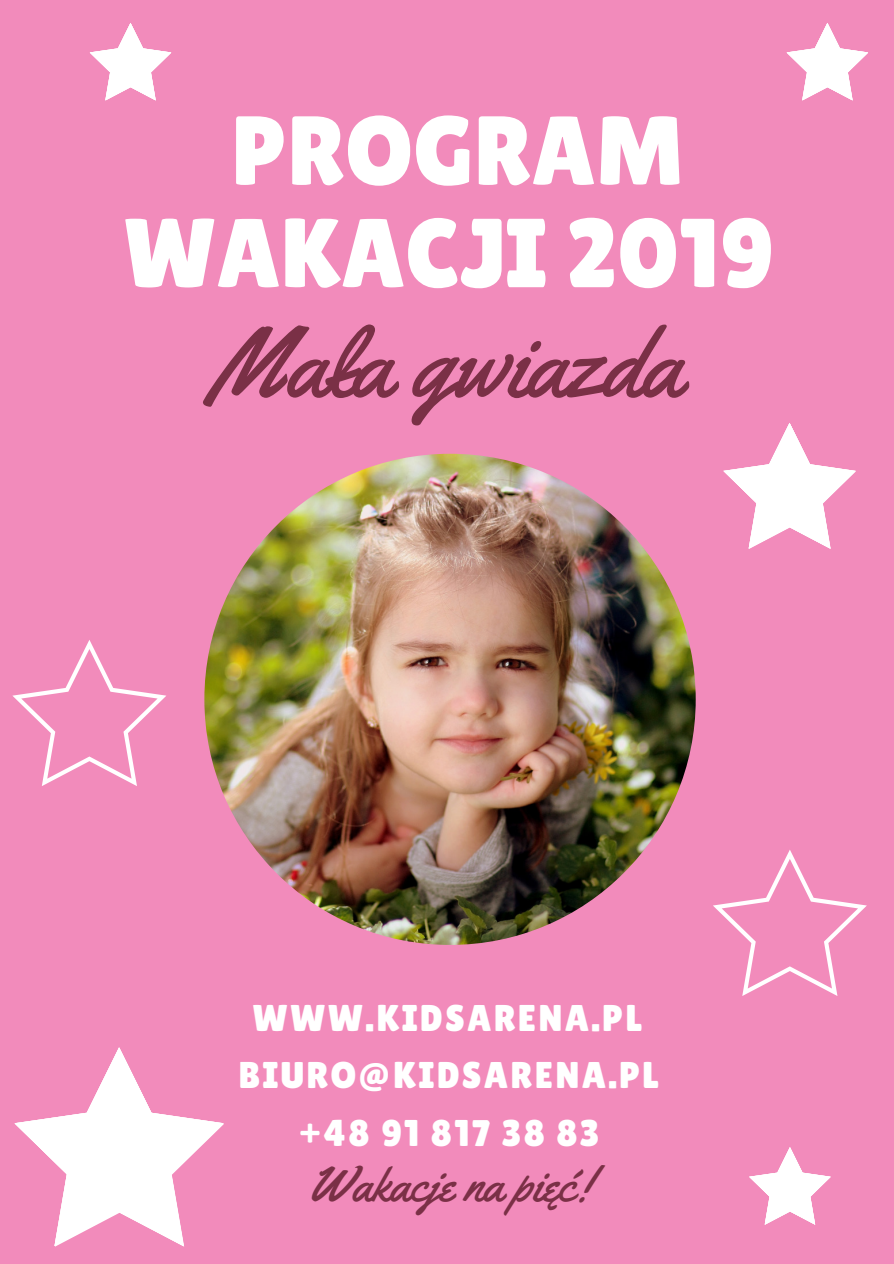
<style>
.page{position:relative;width:894px;height:1264px;background:#fff}
.page>*{position:absolute;margin:0;border:0;box-sizing:border-box;transform-origin:0 0}
.t1{font:97.8px/102.4px "Lilita One";color:#fff;text-align:center}
.t2{font:97.8px "Yellowtail";color:#7a3046}
.t3{font:48.9px "Yellowtail";color:#7a3046}
.t4{font:37.2px "Lilita One";letter-spacing:.06em;color:#fff}
</style>
<div class="page">
<div style="left:0;top:0;width:893px;height:1263px;background:#f28bbb"></div>
<img style="left:204px;top:454px;width:491px;height:490px;border-radius:50%">
<svg style="left:12px;top:640px;width:154px;height:146px"></svg>
<svg style="left:15px;top:1047px;width:209px;height:199px"></svg>
<svg style="left:786px;top:23px;width:82px;height:78px"></svg>
<svg style="left:90px;top:23px;width:81px;height:78px"></svg>
<svg style="left:723px;top:423px;width:132px;height:126px"></svg>
<svg style="left:713px;top:850px;width:153px;height:146px"></svg>
<svg style="left:749px;top:1147px;width:81px;height:77px"></svg>
<h1 class="t1" style="left:123px;top:99px;width:652px">PROGRAM<br>WAKACJI 2019</h1>
<h1 class="t2" style="left:211px;top:301px;width:472px">Mała gwiazda</h1>
<p class="t4" style="left:252px;top:996px;width:391px">WWW.KIDSARENA.PL</p>
<p class="t4" style="left:238px;top:1053px;width:422px">BIURO@KIDSARENA.PL</p>
<p class="t4" style="left:299px;top:1111px;width:302px">+48 91 817 38 83</p>
<h2 class="t3" style="left:308px;top:1153px;width:285px">Wakacje na pięć!</h2>
</div>
